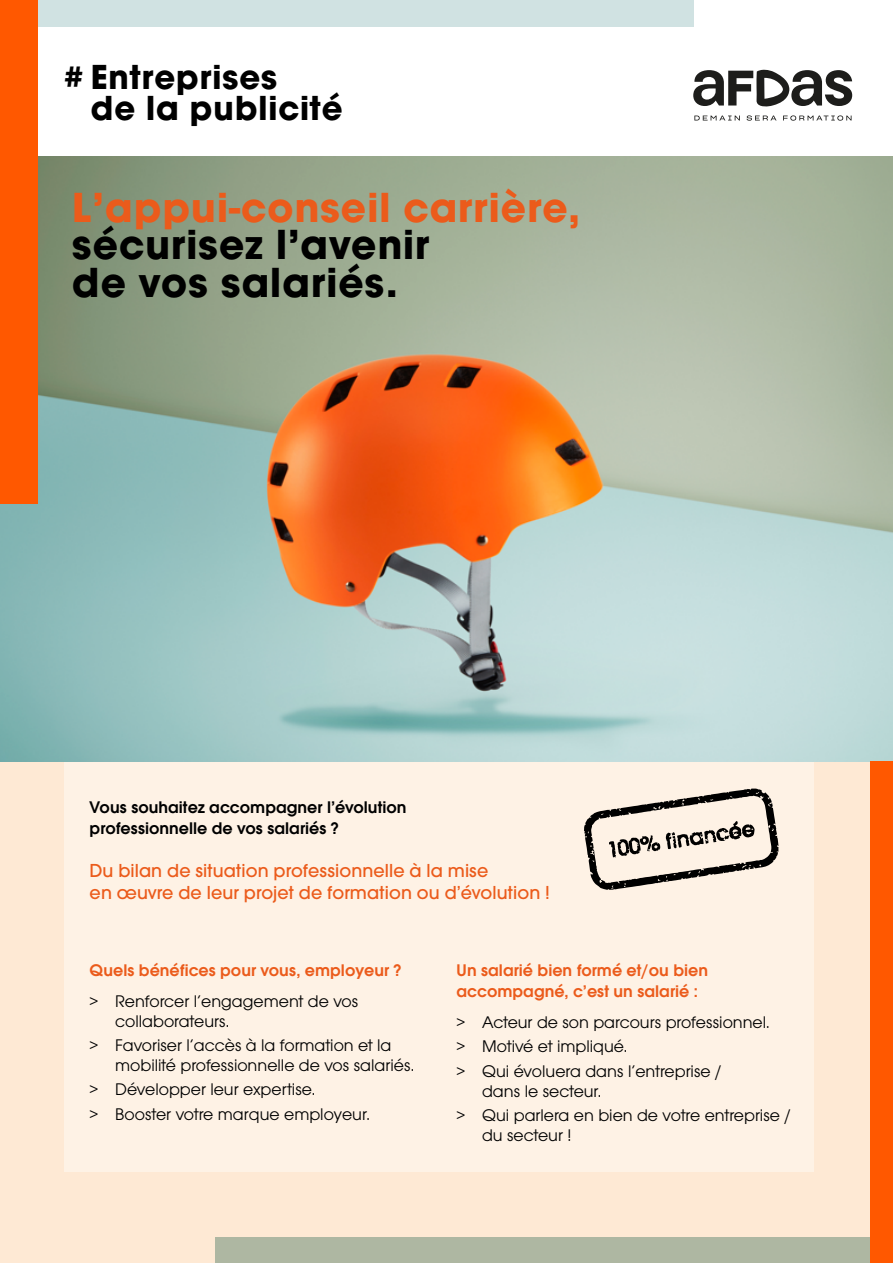
<style>
.page{position:relative;width:893px;height:1263px;background:#fff}
.page>*{position:absolute;margin:0;border:0;box-sizing:border-box;transform-origin:0 0}
.t1{font:700 43.5px/37.5px "Avalon";letter-spacing:.025em;color:#000}
.t2{font:700 43.5px "Avalon";letter-spacing:.025em;color:#eb5b1b}
.t3{font:700 36px/31.2px "Avalon";letter-spacing:.025em;color:#000}
.t4{font:500 19.5px/22.2px "Avalon";letter-spacing:.005em;color:#eb5b1b}
.t5{font:17.4px/24.5px "Avalon";color:#000}
.t6{font:600 17.4px/21px "Avalon";color:#eb5b1b}
.t7{font:600 17.4px/21px "Avalon";color:#000}
</style>
<div class="page">
<div style="left:0;top:695px;width:893px;height:568px;background:#fee9d4"></div>
<img style="left:0;top:155px;width:893px;height:606px">
<div style="left:7px;top:0;width:686px;height:26px;background:#d0e2e2"></div>
<div style="left:0;top:0;width:37px;height:504px;background:#ff5800"></div>
<svg style="left:693px;top:69px;width:159px;height:38px"></svg>
<svg style="left:694px;top:116px;width:46px;height:5px"></svg>
<svg style="left:746px;top:115px;width:30px;height:6px"></svg>
<svg style="left:783px;top:115px;width:68px;height:6px"></svg>
<div style="left:65px;top:762px;width:749px;height:409px;background:#fef2e5"></div>
<div style="left:216px;top:1238px;width:677px;height:25px;background:#aeb7a2"></div>
<div style="left:870px;top:761px;width:23px;height:502px;background:#ff5800"></div>
<svg style="left:584px;top:788px;width:194px;height:102px"></svg>
<h2 class="t3" style="left:91px;top:61px;width:253px;text-indent:-27px"># Entreprises<br>de la publicité</h2>
<h1 class="t2" style="left:72px;top:181px;width:509px">L’appui-conseil carrière,</h1>
<h1 class="t1" style="left:72px;top:226px;width:359px">sécurisez l’avenir de vos salariés.</h1>
<p class="t7" style="left:90px;top:797px;width:318px">Vous souhaitez accompagner l’évolution professionnelle de vos salariés ?</p>
<p class="t4" style="left:90px;top:860px;width:462px">Du bilan de situation professionnelle à la mise<br>en œuvre de leur projet de formation ou d’évolution !</p>
<p class="t6" style="left:90px;top:960px;width:313px">Quels bénéfices pour vous, employeur ?</p>
<p class="t5" style="left:115px;top:991px;width:245px;line-height:19.8px;text-indent:-26px">&gt; Renforcer l’engagement de vos collaborateurs.</p>
<p class="t5" style="left:115px;top:1035px;width:301px;line-height:19.8px;text-indent:-26px">&gt; Favoriser l’accès à la formation et la mobilité professionnelle de vos salariés.</p>
<p class="t5" style="left:90px;top:1077px;width:282px">&gt; Développer leur expertise.<br>&gt; Booster votre marque employeur.</p>
<p class="t6" style="left:457px;top:960px;width:253px">Un salarié bien formé et/ou bien accompagné, c’est un salarié :</p>
<p class="t5" style="left:457px;top:1010px;width:315px">&gt; Acteur de son parcours professionnel. &gt; Motivé et impliqué.<br>&gt; Qui évoluera dans l’entreprise /</p>
<p class="t5" style="left:457px;top:1078px;width:336px;text-indent:26px">dans le secteur.<br>&gt; Qui parlera en bien de votre entreprise /</p>
<p class="t5" style="left:482px;top:1123px;width:91px">du secteur !</p>
</div>
